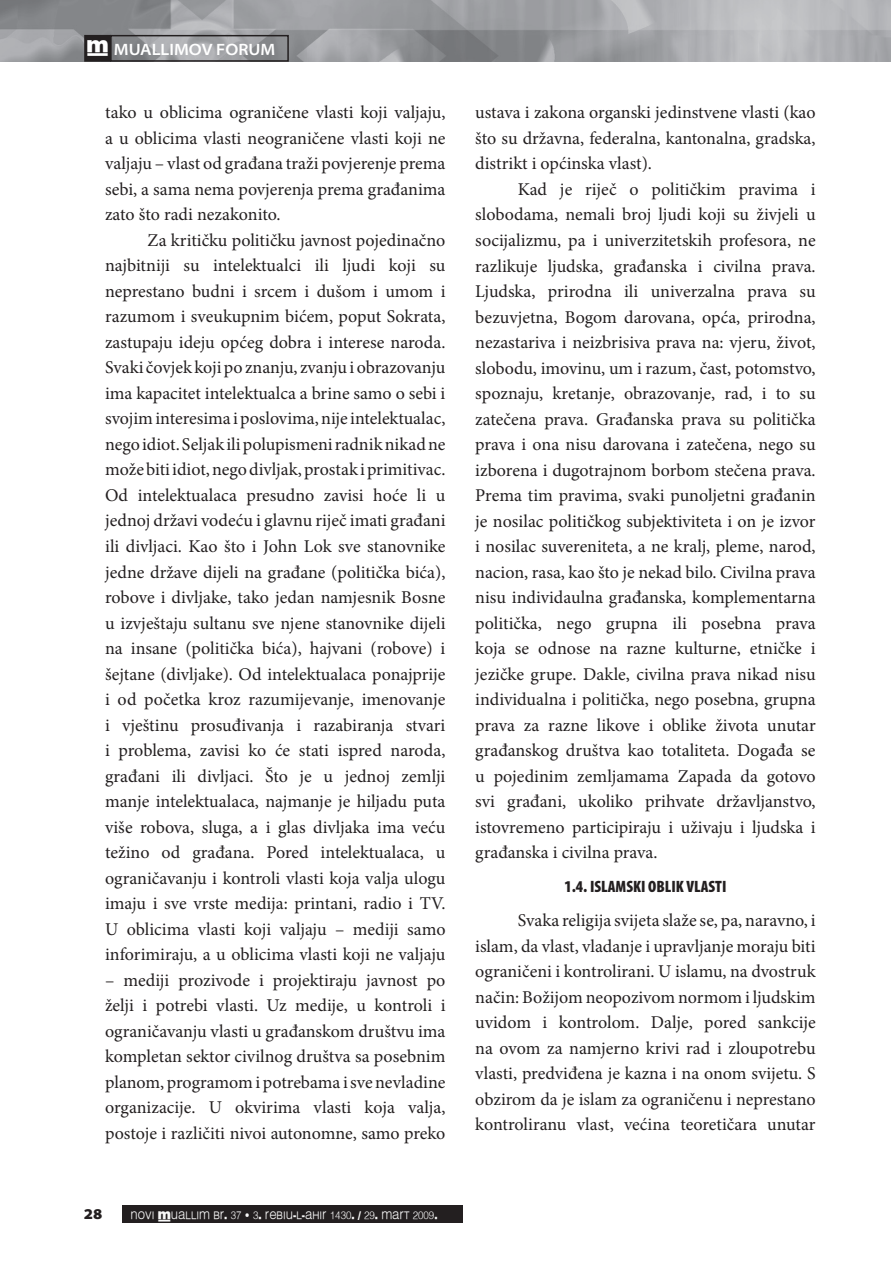
<style>
.page{position:relative;width:891px;height:1261px;background:#fff}
.page>*{position:absolute;margin:0;border:0;box-sizing:border-box;transform-origin:0 0}
.t1{font:18px/25.5px "Minion Pro";color:#231f20;text-align:justify}
.t2{font:900 condensed 16.5px "Myriad Pro";color:#231f20}
.t3{font:600 semi-expanded 16.5px "Myriad Pro";color:#fff}
.t4{font:900 semi-expanded 15px "Myriad Pro";color:#231f20}
.t5{font:10.8px "Muallim";color:#f9f9f9;scale:.91 1}
.s1{font-family:"Muallim";font-weight:400;font-stretch:normal}
</style>
<div class="page">
<img style="left:0;top:0;width:890px;height:61px">
<div style="left:85px;top:36px;width:25px;height:25px;background:#231f20"></div>
<div style="left:84px;top:35px;width:27px;height:27px;border:2px solid #231f20"></div>
<div style="left:110px;top:35px;width:179px;height:27px;border:2px solid #231f20"></div>
<div style="left:122px;top:1205px;width:340px;height:18px;background:#231f20"></div>
<p class="t3" style="left:86px;top:40px;width:190px"><span class="s1">†</span> MUALLIMOV FORUM</p>
<p class="t1" style="left:105px;top:100px;width:342px">tako u oblicima ograničene vlasti koji valjaju, a u oblicima vlasti neograničene vlasti koji ne valjaju – vlast od građana traži povjerenje prema sebi, a sama nema povjerenja prema građanima zato što radi nezakonito.</p>
<p class="t1" style="left:105px;top:227px;width:342px;text-indent:43px">Za kritičku političku javnost pojedinačno najbitniji su intelektualci ili ljudi koji su neprestano budni i srcem i dušom i umom i razumom i sveukupnim bićem, poput Sokrata, zastupaju ideju općeg dobra i interese naroda.<br>Svaki čovjek koji po znanju, zvanju i obrazovanju ima kapacitet intelektualca a brine samo o sebi i svojim interesima i poslovima, nije intelektualac, nego idiot. Seljak ili polupismeni radnik nikad ne može biti idiot, nego divljak, prostak i primitivac.<br>Od intelektualaca presudno zavisi hoće li u jednoj državi vodeću i glavnu riječ imati građani ili divljaci. Kao što i John Lok sve stanovnike jedne države dijeli na građane (politička bića), robove i divljake, tako jedan namjesnik Bosne u izvještaju sultanu sve njene stanovnike dijeli na insane (politička bića), hajvani (robove) i šejtane (divljake). Od intelektualaca ponajprije i od početka kroz razumijevanje, imenovanje i vještinu prosuđivanja i razabiranja stvari i problema, zavisi ko će stati ispred naroda, građani ili divljaci. Što je u jednoj zemlji manje intelektualaca, najmanje je hiljadu puta više robova, sluga, a i glas divljaka ima veću težino od građana. Pored intelektualaca, u ograničavanju i kontroli vlasti koja valja ulogu imaju i sve vrste medija: printani, radio i TV.<br>U oblicima vlasti koji valjaju – mediji samo inforimiraju, a u oblicima vlasti koji ne valjaju</p>
<p class="t1" style="left:105px;top:967px;width:342px">– mediji prozivode i projektiraju javnost po želji i potrebi vlasti. Uz medije, u kontroli i ograničavanju vlasti u građanskom društvu ima kompletan sektor civilnog društva sa posebnim planom, programom i potrebama i sve nevladine organizacije. U okvirima vlasti koja valja, postoje i različiti nivoi autonomne, samo preko</p>
<p class="t4" style="left:84px;top:1205px;width:20px">28</p>
<p class="t5" style="left:131px;top:1208px;width:339px">NOVI †UALLIM BR. 37 • 3. REBIU-L-AHIR 1430. / 29. MART 2009.</p>
<p class="t1" style="left:475px;top:100px;width:342px">ustava i zakona organski jedinstvene vlasti (kao što su državna, federalna, kantonalna, gradska, distrikt i općinska vlast).</p>
<p class="t1" style="left:475px;top:176px;width:342px;text-indent:43px">Kad je riječ o političkim pravima i slobodama, nemali broj ljudi koji su živjeli u socijalizmu, pa i univerzitetskih profesora, ne razlikuje ljudska, građanska i civilna prava.<br>Ljudska, prirodna ili univerzalna prava su bezuvjetna, Bogom darovana, opća, prirodna, nezastariva i neizbrisiva prava na: vjeru, život, slobodu, imovinu, um i razum, čast, potomstvo, spoznaju, kretanje, obrazovanje, rad, i to su zatečena prava. Građanska prava su politička prava i ona nisu darovana i zatečena, nego su izborena i dugotrajnom borbom stečena prava.<br>Prema tim pravima, svaki punoljetni građanin je nosilac političkog subjektiviteta i on je izvor i nosilac suvereniteta, a ne kralj, pleme, narod, nacion, rasa, kao što je nekad bilo. Civilna prava nisu individaulna građanska, komplementarna politička, nego grupna ili posebna prava koja se odnose na razne kulturne, etničke i jezičke grupe. Dakle, civilna prava nikad nisu individualna i politička, nego posebna, grupna prava za razne likove i oblike života unutar građanskog društva kao totaliteta. Događa se u pojedinim zemljamama Zapada da gotovo svi građani, ukoliko prihvate državljanstvo, istovremeno participiraju i uživaju i ljudska i građanska i civilna prava.</p>
<p class="t2" style="left:564px;top:877px;width:163px">1.4. ISLAMSKI OBLIK VLASTI</p>
<p class="t1" style="left:475px;top:907px;width:342px;text-indent:43px">Svaka religija svijeta slaže se, pa, naravno, i islam, da vlast, vladanje i upravljanje moraju biti ograničeni i kontrolirani. U islamu, na dvostruk način: Božijom neopozivom normom i ljudskim uvidom i kontrolom. Dalje, pored sankcije na ovom za namjerno krivi rad i zloupotrebu vlasti, predviđena je kazna i na onom svijetu. S obzirom da je islam za ograničenu i neprestano kontroliranu vlast, većina teoretičara unutar</p>
</div>
